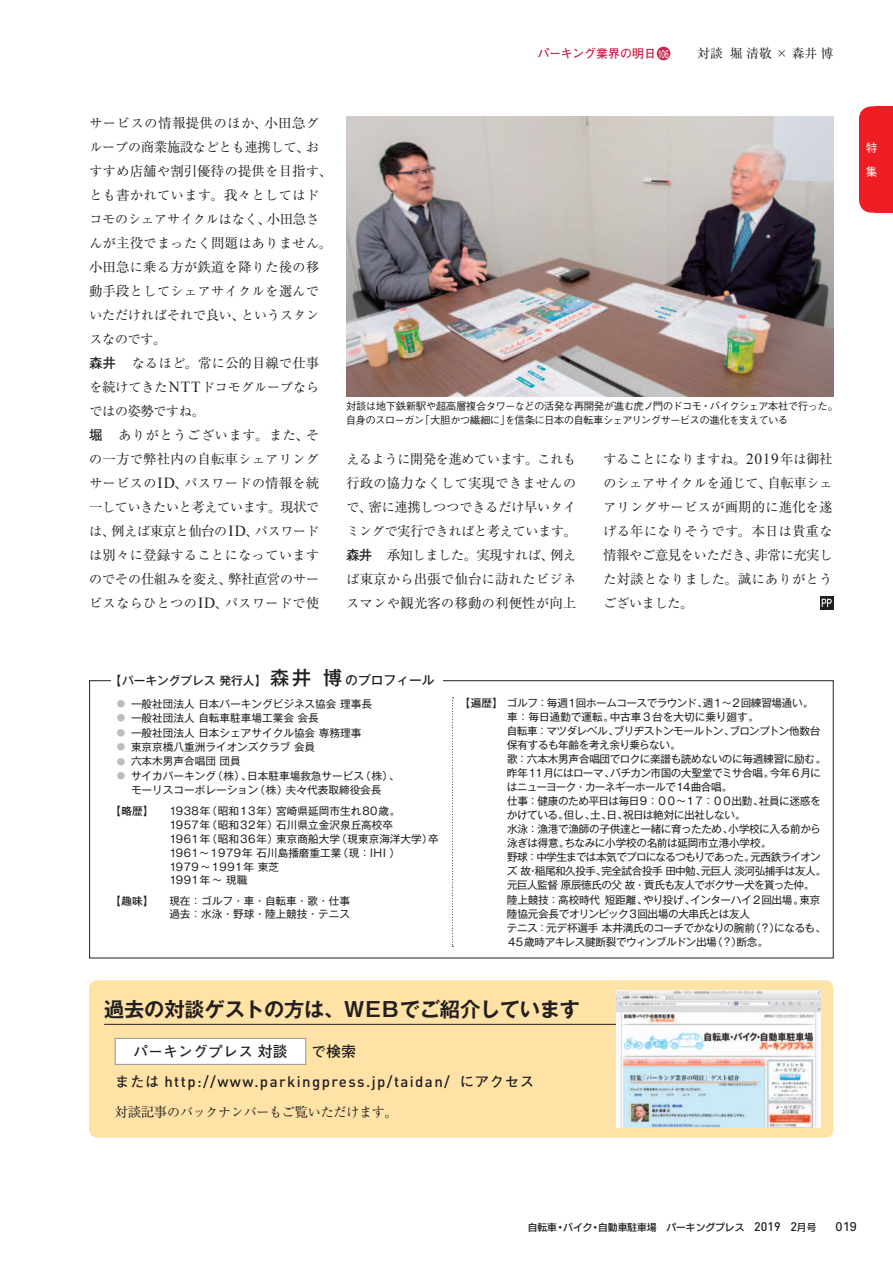
<style>
.page{position:relative;width:893px;height:1263px;background:#fff}
.page>*{position:absolute;margin:0;border:0;box-sizing:border-box;transform-origin:0 0}
.t1{font:700 20.25px "Gothic MB101 Pr 5 De";letter-spacing:-.01em;color:#231f20}
.t2{font:500 15px "DIN";letter-spacing:.095em;color:#231f20}
.t3{font:700 15px "Futo Go B101 Pr 5";color:#231f20}
.t4{font:700 14.4px "Futo Go B101 Pr 5";letter-spacing:.04em;color:#231f20}
.t5{font:13.5px "Ryumin Pr 5";letter-spacing:.005em;color:#231f20}
.t6{font:12.9px/24px "Ryumin Pr 5";letter-spacing:.005em;color:#231f20;text-align:justify}
.t7{font:12.9px/24px "Ryumin Pr 5";letter-spacing:.04em;color:#231f20}
.t8{font:12.9px/24px "Ryumin Pr 5";letter-spacing:.045em;color:#231f20}
.t9{font:12.9px "Ryumin Pr 5";letter-spacing:-.015em;color:#231f20}
.t10{font:12.75px "Ryumin Pr 5";letter-spacing:.14em;color:#231f20}
.t11{font:12.75px "Univers";color:#231f20}
.t12{font:700 12px "Futo Go B101 Pr 5";letter-spacing:-.025em;color:#c82249}
.t13{font:500 11.7px "Gothic MB101 Pr 5";color:#231f20}
.t14{font:500 11.7px/23.2px "Gothic BBB Pro";color:#fff}
.t15{font:10.65px/14.1px "Gothic MB101 Pr 5";letter-spacing:-.045em;color:#231f20}
.t16{font:10.65px/13.8px "Gothic MB101 Pr 5";color:#231f20}
.t17{font:500 10.65px "Gothic MB101 Pr 5";color:#231f20}
.t18{font:500 10.5px/13.5px "Gothic BBB Pr 5";letter-spacing:-.065em;color:#231f20}
.t19{font:9.75px "New Rodin CID DB";color:#231f20}
.s1{font-size:13.5px}
.s2{font-family:"Hira Min Pro W3";font-size:13.5px}
.s3{font-size:12.9px}
.s4{font-family:"Hira Min Pro W3"}
.s5{font-family:"Futo Go B101 Pr 6 N";font-weight:700}
.s6{font-family:"Times New Roman";font-size:15.45px}
.s7{font-family:"Futo Go B101 Pr 6 N";font-weight:700;font-size:13.5px}
.s8{font-size:10.65px;color:#fff}
.s9{font-size:19.2px}
.s10{font-size:12.75px}
.s11{font-size:8.55px;color:#bcbdc0}
.s12{font-weight:500}
.s13{font-size:15px}
.s14{font-size:14.4px}
.s15{font-family:"Futo Go B101 Pr 5";font-weight:700;font-size:14.4px}
.s16{font-family:"DIN";font-weight:500;font-size:12.3px}
</style>
<div class="page">
<div style="left:89px;top:980px;width:744px;height:158px;background:#ffe2a5;border-radius:9px"></div>
<div style="left:115px;top:1038px;width:191px;height:26px;background:#fff"></div>
<div style="left:115px;top:1038px;width:191px;height:27px;border:1px solid #939598"></div>
<hr style="left:104px;top:1024px;width:594px;height:1px;background:#231f20">
<img style="left:617px;top:991px;width:204px;height:136px">
<svg style="left:452px;top:697px;width:2px;height:250px"></svg>
<img style="left:346px;top:116px;width:487px;height:281px">
<svg style="left:820px;top:596px;width:13px;height:14px"></svg>
<svg style="left:822px;top:599px;width:10px;height:8px"></svg>
<div style="left:859px;top:106px;width:34px;height:107px;background:#ee1d23;border-radius:13px"></div>
<div style="left:876px;top:106px;width:17px;height:107px;background:#ee1d23"></div>
<div style="left:657px;top:47px;width:13px;height:13px;background:#c82249;border-radius:50%"></div>
<p class="t6" style="left:89px;top:110px;width:231px">サービスの<span class="s1">情報提供</span>のほか<span class="s2">、</span><span class="s1">小田急</span>グループの<span class="s1">商業施設</span>などとも<span class="s1">連携</span>して<span class="s2">、</span>お</p>
<p class="t5" style="left:89px;top:160px;width:244px"><span class="s3">すすめ</span>店舗<span class="s3">や</span>割引優待<span class="s3">の</span>提供<span class="s3">を</span>目指<span class="s3">す</span><span class="s4">、</span></p>
<p class="t8" style="left:89px;top:182px;width:244px">とも<span class="s1">書</span>かれています<span class="s2">。</span><span class="s1">我々</span>としてはドコモのシェアサイクルはなく<span class="s2">、</span><span class="s1">小田急</span>さんが<span class="s1">主役</span>でまったく<span class="s1">問題</span>はありません<span class="s2">。</span></p>
<p class="t5" style="left:89px;top:256px;width:232px">小田急<span class="s3">に</span>乗<span class="s3">る</span>方<span class="s3">が</span>鉄道<span class="s3">を</span>降<span class="s3">りた</span>後<span class="s3">の</span>移</p>
<p class="t6" style="left:89px;top:278px;width:232px"><span class="s1">動手段</span>としてシェアサイクルを<span class="s1">選</span>んでいただければそれで<span class="s1">良</span>い<span class="s2">、</span>というスタンスなのです<span class="s2">。</span></p>
<p class="t5" style="left:89px;top:352px;width:232px"><span class="s5">森井</span> <span class="s3">なるほど</span><span class="s4">。</span>常<span class="s3">に</span>公的目線<span class="s3">で</span>仕事</p>
<p class="t7" style="left:89px;top:374px;width:232px">を<span class="s1">続</span>けてきた<span class="s6">NTT</span>ドコモグループならではの<span class="s1">姿勢</span>ですね<span class="s2">。<br></span><span class="s7">堀</span> ありがとうございます<span class="s2">。</span>また<span class="s2">、</span>その<span class="s1">一方</span>で<span class="s1">弊社内</span>の<span class="s1">自転車</span>シェアリングサービスの<span class="s6">ID</span><span class="s2">、</span>パスワードの<span class="s1">情報</span>を<span class="s1">統一</span>していきたいと<span class="s1">考</span>えています<span class="s2">。</span><span class="s1">現状</span>では<span class="s2">、</span><span class="s1">例</span>えば<span class="s1">東京</span>と<span class="s1">仙台</span>の<span class="s6">ID</span><span class="s2">、</span>パスワードは<span class="s1">別々</span>に<span class="s1">登録</span>することになっていますのでその<span class="s1">仕組</span>みを<span class="s1">変</span>え<span class="s2">、</span><span class="s1">弊社直営</span>のサービスならひとつの<span class="s6">ID</span><span class="s2">、</span>パスワードで<span class="s1">使</span></p>
<p class="t12" style="left:537px;top:44px;width:133px">パーキング業界の明日 <span class="s8">106</span></p>
<p class="t10" style="left:697px;top:43px;width:137px">対談堀清敬×森井博</p>
<p class="t18" style="left:346px;top:399px;width:494px">対談は地下鉄新駅や超高層複合タワーなどの活発な再開発が進む虎ノ門のドコモ・バイクシェア本社で行った。自身のスローガン「大胆かつ繊細に」を信条に日本の自転車シェアリングサービスの進化を支えている</p>
<p class="t6" style="left:346px;top:446px;width:232px">えるように<span class="s1">開発</span>を<span class="s1">進</span>めています<span class="s2">。</span>これも<span class="s1">行政</span>の<span class="s1">協力</span>なくして<span class="s1">実現</span>できませんので<span class="s2">、</span><span class="s1">密</span>に<span class="s1">連携</span>しつつできるだけ<span class="s1">早</span>いタイミングで<span class="s1">実行</span>できればと<span class="s1">考</span>えています<span class="s2">。</span><span class="s7">森井</span> <span class="s1">承知</span>しました<span class="s2">。</span><span class="s1">実現</span>すれば<span class="s2">、</span><span class="s1">例</span>えば<span class="s1">東京</span>から<span class="s1">出張</span>で<span class="s1">仙台</span>に<span class="s1">訪</span>れたビジネ</p>
<p class="t5" style="left:346px;top:592px;width:231px"><span class="s3">スマンや</span>観光客<span class="s3">の</span>移動<span class="s3">の</span>利便性<span class="s3">が</span>向上</p>
<p class="t6" style="left:603px;top:446px;width:231px">することになりますね<span class="s2">。</span><span class="s6">2019</span><span class="s1">年</span>は<span class="s1">御社</span>のシェアサイクルを<span class="s1">通</span>じて<span class="s2">、</span><span class="s1">自転車</span>シェアリングサービスが<span class="s1">画期的</span>に<span class="s1">進化</span>を<span class="s1">遂</span>げる<span class="s1">年</span>になりそうです<span class="s2">。</span><span class="s1">本日</span>は<span class="s1">貴重</span>な<span class="s1">情報</span>やご<span class="s1">意見</span>をいただき<span class="s2">、</span><span class="s1">非常</span>に<span class="s1">充実</span>した<span class="s1">対談</span>となりました<span class="s2">。</span><span class="s1">誠</span>にありがとうございました<span class="s2">。</span></p>
<p class="t13" style="left:109px;top:670px;width:327px">【パーキングプレス 発行人】 <span class="s9">森井 博</span><span class="s10">のプロフィール</span></p>
<p class="t16" style="left:117px;top:696px;width:257px"><span class="s11">●</span> 一般社団法人 日本パーキングビジネス協会 理事長</p>
<p class="t16" style="left:117px;top:710px;width:203px"><span class="s11">●</span> 一般社団法人 自転車駐車場工業会 会長</p>
<p class="t16" style="left:117px;top:725px;width:246px"><span class="s11">●</span> 一般社団法人 日本シェアサイクル協会 専務理事</p>
<p class="t16" style="left:117px;top:739px;width:200px"><span class="s11">●</span> 東京京橋八重洲ライオンズクラブ 会員</p>
<p class="t16" style="left:117px;top:753px;width:126px"><span class="s11">●</span> 六本木男声合唱団 団員</p>
<p class="t16" style="left:117px;top:767px;width:284px;line-height:14.4px"><span class="s11">●</span> サイカパーキング（株）、日本駐車場救急サービス（株）、　 モーリスコーポレーション（株）夫々代表取締役会長</p>
<p class="t17" style="left:110px;top:802px;width:45px">【略歴】</p>
<p class="t16" style="left:169px;top:803px;width:271px">1938年（昭和13年）宮崎県延岡市生れ80歳。<br>1957年（昭和32年）石川県立金沢泉丘高校卒<br>1961年（昭和36年）東京商船大学（現東京海洋大学）卒<br>1961～1979年 石川島播磨重工業（現：IHI ）<br>1979～1991年 東芝<br>1991年～ 現職</p>
<p class="t17" style="left:110px;top:892px;width:45px">【趣味】</p>
<p class="t16" style="left:169px;top:893px;width:182px">現在：ゴルフ・車・自転車・歌・仕事過去：水泳・野球・陸上競技・テニス</p>
<p class="t15" style="left:507px;top:695px;width:321px;text-indent:-47px"><span class="s12">【遍歴】</span>ゴルフ：毎週１回ホームコースでラウンド、週１〜２回練習場通い。車：毎日通勤で運転。中古車３台を大切に乗り廻す。<br>自転車：マツダレベル、ブリヂストンモールトン、ブロンプトン他数台保有するも年齢を考え余り乗らない。<br>歌：六本木男声合唱団でロクに楽譜も読めないのに毎週練習に励む。昨年11月にはローマ、バチカン市国の大聖堂でミサ合唱。今年6月にはニューヨーク・カーネギーホールで14曲合唱。<br>仕事：健康のため平日は毎日９：００〜１７：００出勤、社員に迷惑をかけている。但し、土、日、祝日は絶対に出社しない。<br>水泳：漁港で漁師の子供達と一緒に育ったため、小学校に入る前から泳ぎは得意。ちなみに小学校の名前は延岡市立港小学校。<br>野球：中学生までは本気でプロになるつもりであった。元西鉄ライオンズ 故・稲尾和久投手、完全試合投手 田中勉、元巨人 淡河弘捕手は友人。元巨人監督 原辰徳氏の父 故・貢氏も友人でボクサー犬を貰った仲。陸上競技：高校時代 短距離、やり投げ、インターハイ2回出場。東京陸協元会長でオリンピック３回出場の大串氏とは友人<br>テニス：元デ杯選手 本井満氏のコーチでかなりの腕前（？）になるも、４５歳時アキレス腱断裂でウィンブルドン出場（？）断念。</p>
<h1 class="t1" style="left:104px;top:993px;width:477px">過去の対談ゲストの方は、WEBでご紹介しています</h1>
<h3 class="t4" style="left:133px;top:1040px;width:156px">パーキングプレス<span class="s13">対談</span></h3>
<h2 class="t3" style="left:311px;top:1039px;width:46px"><span class="s14">で</span>検索</h2>
<h2 class="t2" style="left:115px;top:1072px;width:421px"><span class="s15">または</span> http://www.parkingpress.jp/taidan/ <span class="s15">にアクセス</span></h2>
<p class="t9" style="left:115px;top:1102px;width:285px"><span class="s1">対談記事</span>のバックナンバーもご<span class="s1">覧</span>いただけます<span class="s2">。</span></p>
<p class="t14" style="left:866px;top:135px;width:13px">特集</p>
<p class="t19" style="left:528px;top:1220px;width:290px">自転車・バイク・自動車駐車場　パーキングプレス　<span class="s16">2019 2</span>月号</p>
<p class="t11" style="left:836px;top:1219px;width:23px">019</p>
</div>
